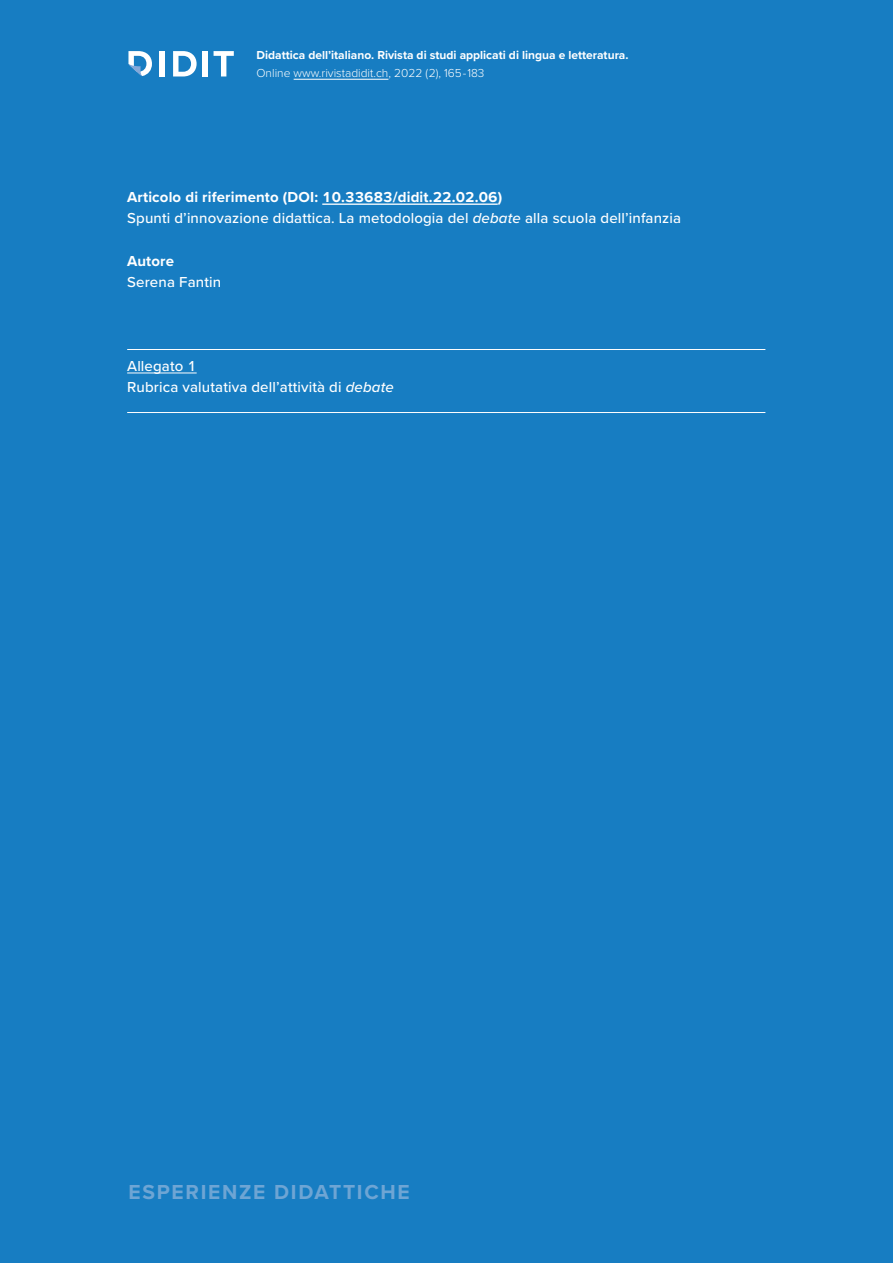
<style>
.page{position:relative;width:893px;height:1263px;background:#177dc2}
.page>*{position:absolute;margin:0;border:0;box-sizing:border-box;transform-origin:0 0}
.t1{font:700 21px "Proxima Nova";letter-spacing:.08em;color:#6ea5d4}
.t2{font:500 15px/21px "Proxima Nova";letter-spacing:.01em;color:#fff}
.t3{font:700 15px "Proxima Nova";letter-spacing:.01em;color:#fff}
.t4{font:700 12px "Proxima Nova";color:#fff}
.t5{font:300 12px "Proxima Nova";color:#fff}
.s1{font-weight:700}
.s2{font-style:italic}
</style>
<div class="page">
<hr style="left:322px;top:203px;width:176px;height:2px;background:#fff">
<hr style="left:127px;top:372px;width:70px;height:1px;background:#fff">
<hr style="left:127px;top:349px;width:638px;height:1px;background:#fff">
<hr style="left:127px;top:412px;width:638px;height:1px;background:#fff">
<hr style="left:294px;top:79px;width:94px;height:1px;background:#fff">
<div style="left:159px;top:51px;width:6px;height:25px;background:#fff"></div>
<svg style="left:173px;top:51px;width:24px;height:25px"></svg>
<div style="left:203px;top:51px;width:5px;height:25px;background:#fff"></div>
<svg style="left:214px;top:51px;width:20px;height:25px"></svg>
<svg style="left:128px;top:51px;width:24px;height:25px"></svg>
<p class="t4" style="left:256px;top:46px;width:374px">Didattica dell’italiano. Rivista di studi applicati di lingua e letteratura.</p>
<p class="t5" style="left:256px;top:64px;width:229px">Online www.rivistadidit.ch, 2022 (2), 165-183</p>
<p class="t2" style="left:127px;top:186px;width:555px"><span class="s1">Articolo di riferimento (DOI: 10.33683/didit.22.02.06)<br></span>Spunti d’innovazione didattica. La metodologia del <span class="s2">debate</span> alla scuola dell’infanzia</p>
<p class="t3" style="left:127px;top:249px;width:48px">Autore</p>
<p class="t2" style="left:127px;top:271px;width:95px">Serena Fantin</p>
<p class="t2" style="left:127px;top:355px;width:268px">Allegato 1<br>Rubrica valutativa dell’attività di <span class="s2">debate</span></p>
<h1 class="t1" style="left:129px;top:1176px;width:283px">ESPERIENZE DIDATTICHE</h1>
</div>
